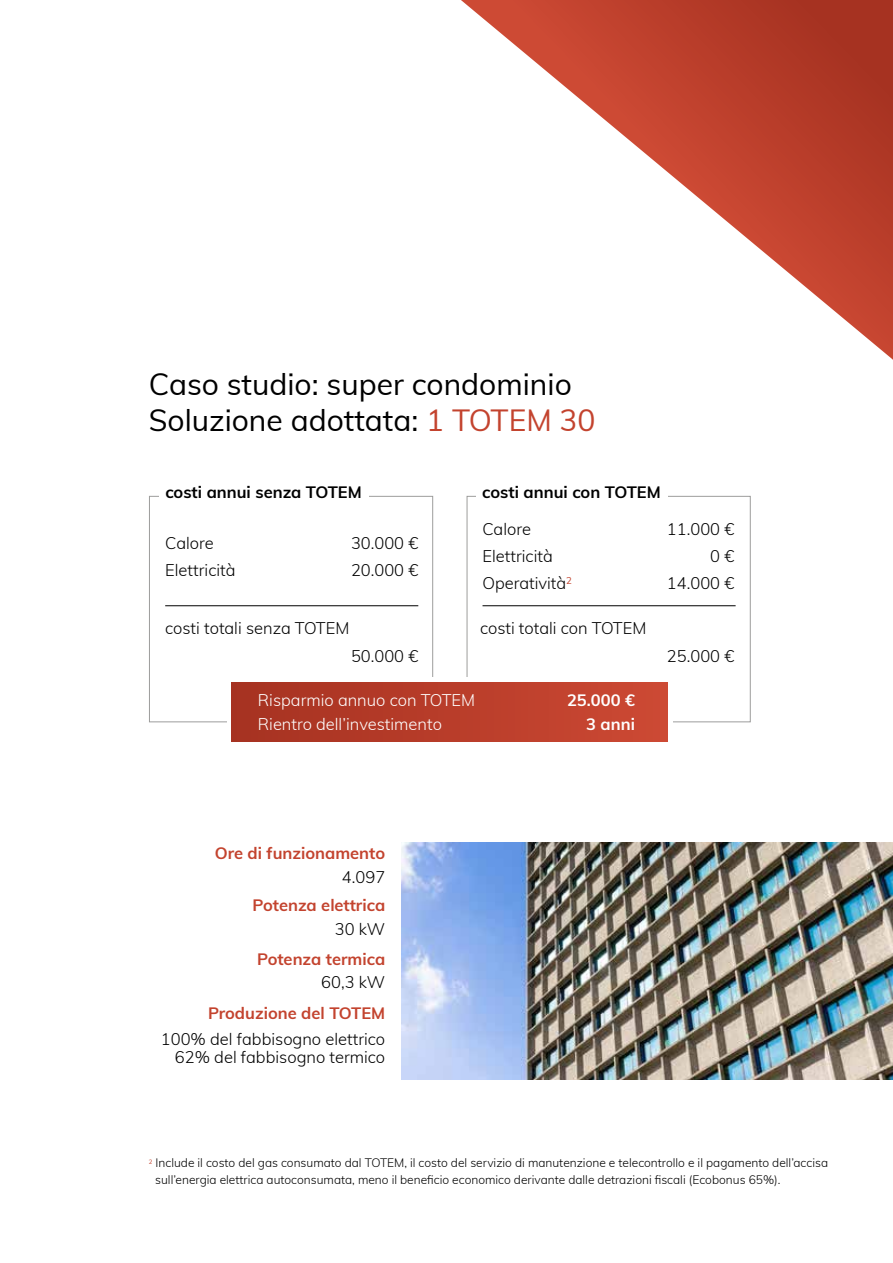
<style>
.page{position:relative;width:893px;height:1263px;background:#fff}
.page>*{position:absolute;margin:0;border:0;box-sizing:border-box;transform-origin:0 0}
.t1{font:30px/36px "Muli";color:#000}
.t2{font:300 16.5px/18px "Muli";color:#000;text-align:right}
.t3{font:700 16.5px "Muli";color:#c3432e}
.t4{font:300 16.5px/24.8px "Muli";color:#fff}
.t5{font:700 16.5px "Muli";color:#000}
.t6{font:700 16.5px/24.8px "Muli";color:#fff;text-align:right}
.t7{font:300 12px/16.5px "Muli";color:#000}
.s1{color:#c3432e}
</style>
<div class="page">
<svg style="left:461px;top:0;width:432px;height:360px"></svg>
<img style="left:402px;top:843px;width:491px;height:237px">
<hr style="left:165px;top:605px;width:253px;height:1px;background:#000">
<hr style="left:482px;top:605px;width:254px;height:1px;background:#000">
<div style="left:232px;top:683px;width:436px;height:59px;background:linear-gradient(to right,#a53221,#cc4934)"></div>
<h1 class="t1" style="left:149px;top:365px;width:448px">Caso studio: super condominio<br>Soluzione adottata: <span class="s1">1 TOTEM 30</span></h1>
<h2 class="t5" style="left:165px;top:480px;width:198px">costi annui senza TOTEM</h2>
<h2 class="t2" style="left:165px;top:533px;width:50px">Calore</h2>
<h2 class="t2" style="left:351px;top:533px;width:69px">30.000 €</h2>
<h2 class="t2" style="left:165px;top:560px;width:72px">Elettricità</h2>
<h2 class="t2" style="left:351px;top:560px;width:69px">20.000 €</h2>
<h2 class="t2" style="left:165px;top:619px;width:186px">costi totali senza TOTEM</h2>
<h2 class="t5" style="left:482px;top:480px;width:180px">costi annui con TOTEM</h2>
<h2 class="t2" style="left:482px;top:519px;width:50px">Calore</h2>
<h2 class="t2" style="left:667px;top:519px;width:69px">11.000 €</h2>
<h2 class="t2" style="left:482px;top:542px;width:91px;line-height:27.2px;text-align:left">Elettricità<br>Operatività<sup>2</sup></h2>
<h2 class="t2" style="left:667px;top:542px;width:69px;line-height:27.3px">0 €<br>14.000 €</h2>
<h2 class="t2" style="left:480px;top:619px;width:168px">costi totali con TOTEM</h2>
<h2 class="t2" style="left:351px;top:647px;width:69px">50.000 €</h2>
<h2 class="t2" style="left:667px;top:647px;width:69px">25.000 €</h2>
<h2 class="t4" style="left:258px;top:686px;width:219px">Risparmio annuo con TOTEM<br>Rientro dell’investimento</h2>
<h2 class="t6" style="left:567px;top:686px;width:70px">25.000 €<br>3 anni</h2>
<h2 class="t3" style="left:215px;top:841px;width:172px">Ore di funzionamento</h2>
<h2 class="t2" style="left:342px;top:867px;width:45px">4.097</h2>
<h2 class="t3" style="left:252px;top:893px;width:134px">Potenza elettrica</h2>
<h2 class="t2" style="left:335px;top:919px;width:52px">30 kW</h2>
<h2 class="t3" style="left:257px;top:947px;width:130px">Potenza termica</h2>
<h2 class="t2" style="left:321px;top:973px;width:66px">60,3 kW</h2>
<h2 class="t3" style="left:208px;top:1001px;width:179px">Produzione del TOTEM</h2>
<h2 class="t2" style="left:161px;top:1029px;width:226px">100% del fabbisogno elettrico<br>62% del fabbisogno termico</h2>
<p class="t7" style="left:155px;top:1154px;width:674px;text-indent:-6px"><sup>2</sup> Include il costo del gas consumato dal TOTEM, il costo del servizio di manutenzione e telecontrollo e il pagamento dell’accisa sull’energia elettrica autoconsumata, meno il beneficio economico derivante dalle detrazioni fiscali (Ecobonus 65%).</p>
</div>
